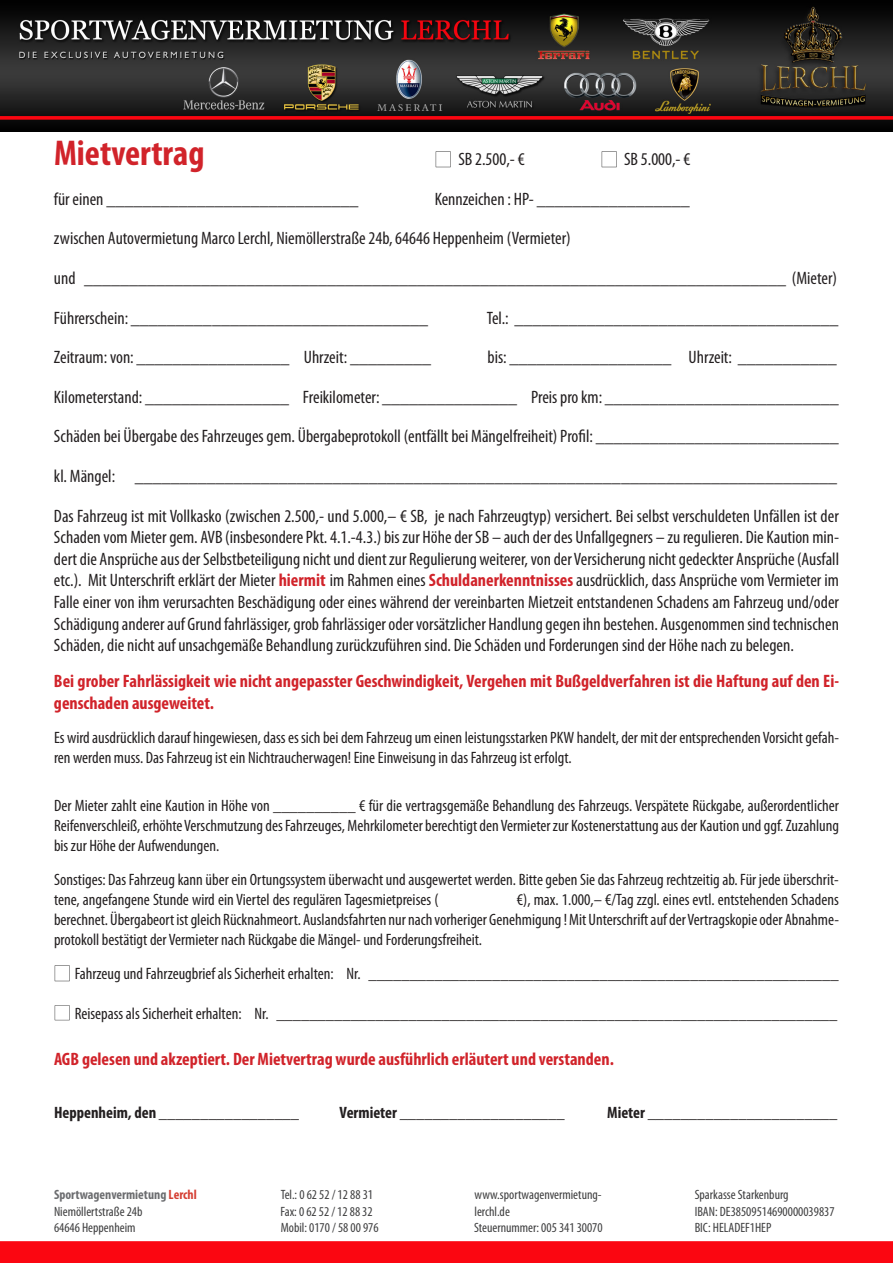
<style>
.page{position:relative;width:893px;height:1263px;background:#fff}
.page>*{position:absolute;margin:0;border:0;box-sizing:border-box;transform-origin:0 0}
.t1{font:700 condensed 36px "Myriad Pro";color:#d1232a}
.t2{font:condensed 18px/21.6px "Myriad Pro";color:#231f20}
.t3{font:700 condensed 18px/21.6px "Myriad Pro";color:#d1232a}
.t4{font:condensed 16.5px/19.8px "Myriad Pro";color:#231f20}
.t5{font:700 condensed 16.5px "Myriad Pro";color:#231f20}
.t6{font:condensed 13.5px "Myriad Pro";color:#3e3e3f}
.t7{font:700 condensed 13.5px "Myriad Pro";color:#6c6d70}
.s1{font-weight:700;color:#d1232a}
.s2{color:#d53f33}
</style>
<div class="page">
<img style="left:0;top:0;width:893px;height:131px">
<img style="left:435px;top:152px;width:16px;height:15px">
<img style="left:601px;top:152px;width:15px;height:15px">
<img style="left:54px;top:965px;width:15px;height:16px">
<img style="left:54px;top:1005px;width:15px;height:16px">
<div style="left:0;top:1241px;width:893px;height:22px;background:#fb0611"></div>
<h1 class="t1" style="left:54px;top:131px;width:152px">Mietvertrag</h1>
<p class="t2" style="left:458px;top:148px;width:68px">SB 2.500,- €</p>
<p class="t2" style="left:624px;top:148px;width:68px">SB 5.000,- €</p>
<p class="t2" style="left:54px;top:188px;width:306px">für einen ____________________________</p>
<p class="t2" style="left:54px;top:179px;width:637px;line-height:39.6px;text-indent:381px">Kennzeichen : HP- _________________ zwischen Autovermietung Marco Lerchl, Niemöllerstraße 24b, 64646 Heppenheim (Vermieter)</p>
<p class="t2" style="left:54px;top:258px;width:784px;line-height:39.6px">und ______________________________________________________________________________ (Mieter)<br>Führerschein: _________________________________</p>
<p class="t2" style="left:487px;top:307px;width:353px">Tel.: ____________________________________</p>
<p class="t2" style="left:54px;top:346px;width:379px">Zeitraum: von: _________________ Uhrzeit: _________</p>
<p class="t2" style="left:488px;top:346px;width:351px">bis: __________________ Uhrzeit: ___________</p>
<p class="t2" style="left:54px;top:377px;width:786px;line-height:39.6px">Kilometerstand: ________________ Freikilometer: _______________ Preis pro km: __________________________<br>Schäden bei Übergabe des Fahrzeuges gem. Übergabeprotokoll (entfällt bei Mängelfreiheit) Profil: ___________________________</p>
<p class="t2" style="left:54px;top:456px;width:786px;line-height:39.6px">kl. Mängel: ______________________________________________________________________________<br>Das Fahrzeug ist mit Vollkasko (zwischen 2.500,- und 5.000,– € SB, je nach Fahrzeugtyp) versichert. Bei selbst verschuldeten Unfällen ist der</p>
<p class="t2" style="left:54px;top:526px;width:787px;text-align:justify">Schaden vom Mieter gem. AVB (insbesondere Pkt. 4.1.-4.3.) bis zur Höhe der SB – auch der des Unfallgegners – zu regulieren. Die Kaution min&shy;dert die Ansprüche aus der Selbstbeteiligung nicht und dient zur Regulierung weiterer, von der Versicherung nicht gedeckter Ansprüche (Ausfall etc.). Mit Unterschrift erklärt der Mieter <span class="s1">hiermit</span> im Rahmen eines <span class="s1">Schuldanerkenntnisses</span> ausdrücklich, dass Ansprüche vom Vermieter im Falle einer von ihm verursachten Beschädigung oder eines während der vereinbarten Mietzeit entstandenen Schadens am Fahrzeug und/oder Schädigung anderer auf Grund fahrlässiger, grob fahrlässiger oder vorsätzlicher Handlung gegen ihn bestehen. Ausgenommen sind technischen Schäden, die nicht auf unsachgemäße Behandlung zurückzuführen sind. Die Schäden und Forderungen sind der Höhe nach zu belegen.</p>
<p class="t3" style="left:54px;top:670px;width:787px">Bei grober Fahrlässigkeit wie nicht angepasster Geschwindigkeit, Vergehen mit Bußgeldverfahren ist die Haftung auf den Ei&shy;genschaden ausgeweitet.</p>
<p class="t4" style="left:54px;top:727px;width:787px">Es wird ausdrücklich darauf hingewiesen, dass es sich bei dem Fahrzeug um einen leistungsstarken PKW handelt, der mit der entsprechenden Vorsicht gefah&shy;ren werden muss. Das Fahrzeug ist ein Nichtraucherwagen! Eine Einweisung in das Fahrzeug ist erfolgt.</p>
<p class="t4" style="left:54px;top:796px;width:786px;text-align:justify">Der Mieter zahlt eine Kaution in Höhe von __________ € für die vertragsgemäße Behandlung des Fahrzeugs. Verspätete Rückgabe, außerordentlicher Reifenverschleiß, erhöhte Verschmutzung des Fahrzeuges, Mehrkilometer berechtigt den Vermieter zur Kostenerstattung aus der Kaution und ggf. Zuzahlung bis zur Höhe der Aufwendungen.</p>
<p class="t4" style="left:54px;top:870px;width:786px">Sonstiges: Das Fahrzeug kann über ein Ortungssystem überwacht und ausgewertet werden. Bitte geben Sie das Fahrzeug rechtzeitig ab. Für jede überschrit&shy;tene, angefangene Stunde wird ein Viertel des regulären Tagesmietpreises (</p>
<p class="t4" style="left:54px;top:889px;width:786px;text-align:justify;text-indent:463px">€), max. 1.000,– €/Tag zzgl. eines evtl. entstehenden Schadens berechnet. Übergabeort ist gleich Rücknahmeort. Auslandsfahrten nur nach vorheriger Genehmigung ! Mit Unterschrift auf der Vertragskopie oder Abnahme&shy;protokoll bestätigt der Vermieter nach Rückgabe die Mängel- und Forderungsfreiheit.</p>
<p class="t4" style="left:75px;top:963px;width:765px">Fahrzeug und Fahrzeugbrief als Sicherheit erhalten: Nr. _________________________________________________________</p>
<p class="t4" style="left:75px;top:1003px;width:764px">Reisepass als Sicherheit erhalten: Nr. ____________________________________________________________________</p>
<p class="t3" style="left:54px;top:1048px;width:561px">AGB gelesen und akzeptiert. Der Mietvertrag wurde ausführlich erläutert und verstanden.</p>
<p class="t5" style="left:54px;top:1102px;width:247px">Heppenheim, den _________________</p>
<p class="t5" style="left:340px;top:1102px;width:227px">Vermieter ____________________</p>
<p class="t5" style="left:607px;top:1102px;width:232px">Mieter _______________________</p>
<p class="t7" style="left:54px;top:1186px;width:144px">Sportwagenvermietung <span class="s2">Lerchl</span></p>
<p class="t6" style="left:281px;top:1187px;width:94px">Tel.: 0 62 52 / 12 88 31</p>
<p class="t6" style="left:474px;top:1187px;width:129px">www.sportwagenvermietung-</p>
<p class="t6" style="left:695px;top:1187px;width:95px">Sparkasse Starkenburg</p>
<p class="t6" style="left:54px;top:1203px;width:90px">Niemöllertstraße 24b</p>
<p class="t6" style="left:281px;top:1203px;width:94px">Fax: 0 62 52 / 12 88 32</p>
<p class="t6" style="left:474px;top:1203px;width:37px">lerchl.de</p>
<p class="t6" style="left:695px;top:1203px;width:141px">IBAN: DE38509514690000039837</p>
<p class="t6" style="left:54px;top:1219px;width:83px">64646 Heppenheim</p>
<p class="t6" style="left:281px;top:1219px;width:99px">Mobil: 0170 / 58 00 976</p>
<p class="t6" style="left:474px;top:1219px;width:130px">Steuernummer: 005 341 30070</p>
<p class="t6" style="left:695px;top:1219px;width:78px">BIC: HELADEF1HEP</p>
</div>
